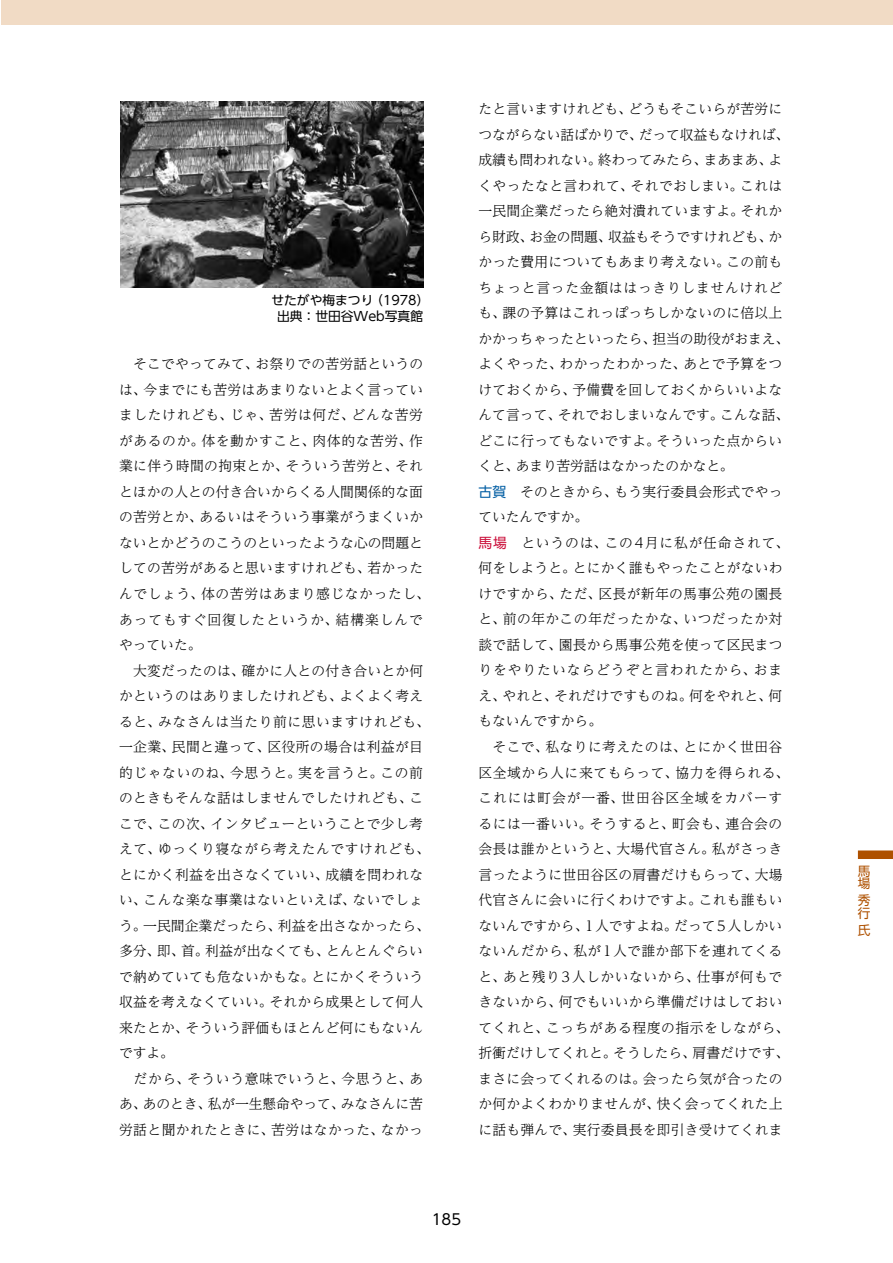
<style>
.page{position:relative;width:893px;height:1263px;background:#fff}
.page>*{position:absolute;margin:0;border:0;box-sizing:border-box;transform-origin:0 0}
.t1{font:14.85px "UD Shin Go Pro";color:#000}
.t2{font:300 13.8px/25.5px "UD Reimin Pr 6 N";letter-spacing:.015em;color:#000}
.t3{font:12.75px/15.9px "UD Shin Go Pro";color:#000;text-align:center}
.t4{font:12.75px/12.8px "UD Shin Go Pro";color:#ae5100}
.s1{font-family:"UD Shin Go Pro";font-weight:400;color:#005da3}
.s2{font-family:"UD Shin Go Pro";font-weight:400;color:#cb103b}
</style>
<div class="page">
<div style="left:1px;top:0;width:892px;height:24px;background:#f1dbc5"></div>
<div style="left:858px;top:850px;width:35px;height:9px;background:#ae5100"></div>
<img style="left:120px;top:101px;width:303px;height:186px">
<p class="t3" style="left:271px;top:291px;width:160px">せたがや梅まつり（1978）出典：世田谷Web写真館</p>
<p class="t2" style="left:119px;top:351px;width:312px">　そこでやってみて、お祭りでの苦労話というのは、今までにも苦労はあまりないとよく言っていましたけれども、じゃ、苦労は何だ、どんな苦労があるのか。体を動かすこと、肉体的な苦労、作業に伴う時間の拘束とか、そういう苦労と、それとほかの人との付き合いからくる人間関係的な面の苦労とか、あるいはそういう事業がうまくいかないとかどうのこうのといったような心の問題としての苦労があると思いますけれども、若かったんでしょう、体の苦労はあまり感じなかったし、あってもすぐ回復したというか、結構楽しんでやっていた。<br>　大変だったのは、確かに人との付き合いとか何かというのはありましたけれども、よくよく考えると、みなさんは当たり前に思いますけれども、一企業、民間と違って、区役所の場合は利益が目的じゃないのね、今思うと。実を言うと。この前のときもそんな話はしませんでしたけれども、ここで、この次、インタビューということで少し考えて、ゆっくり寝ながら考えたんですけれども、とにかく利益を出さなくていい、成績を問われない、こんな楽な事業はないといえば、ないでしょう。一民間企業だったら、利益を出さなかったら、多分、即、首。利益が出なくても、とんとんぐらいで納めていても危ないかもな。とにかくそういう収益を考えなくていい。それから成果として何人来たとか、そういう評価もほとんど何にもないんですよ。<br>　だから、そういう意味でいうと、今思うと、ああ、あのとき、私が一生懸命やって、みなさんに苦労話と聞かれたときに、苦労はなかった、なかっ</p>
<p class="t2" style="left:478px;top:96px;width:312px">たと言いますけれども、どうもそこいらが苦労につながらない話ばかりで、だって収益もなければ、成績も問われない。終わってみたら、まあまあ、よくやったなと言われて、それでおしまい。これは一民間企業だったら絶対潰れていますよ。それから財政、お金の問題、収益もそうですけれども、かかった費用についてもあまり考えない。この前もちょっと言った金額ははっきりしませんけれども、課の予算はこれっぽっちしかないのに倍以上かかっちゃったといったら、担当の助役がおまえ、よくやった、わかったわかった、あとで予算をつけておくから、予備費を回しておくからいいよなんて言って、それでおしまいなんです。こんな話、どこに行ってもないですよ。そういった点からいくと、あまり苦労話はなかったのかなと。<br><span class="s1">古賀</span>　そのときから、もう実行委員会形式でやっていたんですか。<br><span class="s2">馬場</span>　というのは、この4月に私が任命されて、何をしようと。とにかく誰もやったことがないわけですから、ただ、区長が新年の馬事公苑の園長と、前の年かこの年だったかな、いつだったか対談で話して、園長から馬事公苑を使って区民まつりをやりたいならどうぞと言われたから、おまえ、やれと、それだけですものね。何をやれと、何もないんですから。<br>　そこで、私なりに考えたのは、とにかく世田谷区全域から人に来てもらって、協力を得られる、これには町会が一番、世田谷区全域をカバーするには一番いい。そうすると、町会も、連合会の会長は誰かというと、大場代官さん。私がさっき言ったように世田谷区の肩書だけもらって、大場代官さんに会いに行くわけですよ。これも誰もいないんですから、1人ですよね。だって5人しかいないんだから、私が1人で誰か部下を連れてくると、あと残り3人しかいないから、仕事が何もできないから、何でもいいから準備だけはしておいてくれと、こっちがある程度の指示をしながら、折衝だけしてくれと。そうしたら、肩書だけです、まさに会ってくれるのは。会ったら気が合ったのか何かよくわかりませんが、快く会ってくれた上に話も弾んで、実行委員長を即引き受けてくれま</p>
<p class="t1" style="left:432px;top:1207px;width:31px">185</p>
<p class="t4" style="left:858px;top:864px;width:14px">馬場</p>
<p class="t4" style="left:858px;top:894px;width:14px">秀行</p>
<p class="t4" style="left:858px;top:923px;width:14px">氏</p>
</div>
